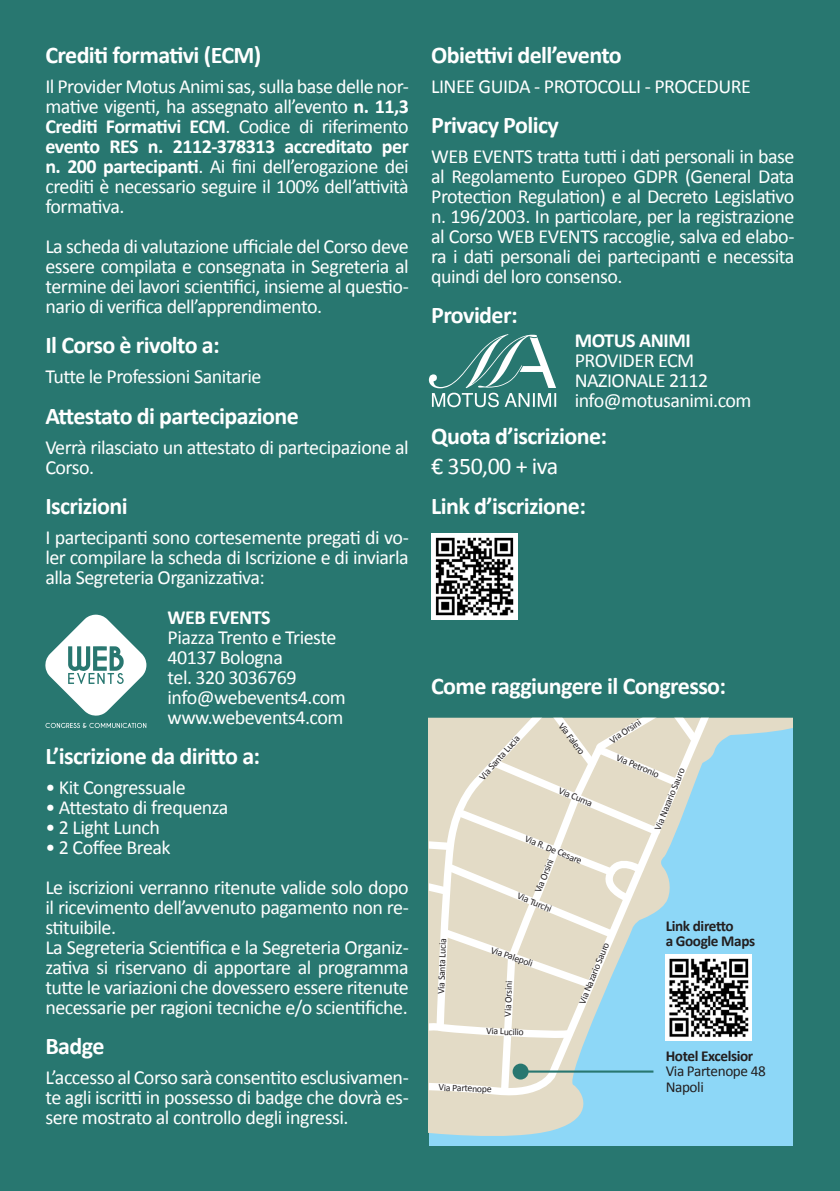
<style>
.page{position:relative;width:840px;height:1191px;background:#fff}
.page>*{position:absolute;margin:0;border:0;box-sizing:border-box;transform-origin:0 0}
.t1{font:700 24px "Calibri";letter-spacing:-.025em;color:#fff}
.t2{font:24px "Calibri";letter-spacing:-.025em;color:#fff}
.t3{font:20px/20px "Calibri";letter-spacing:-.025em;color:#fff;text-align:justify}
.t4{font:700 20px "Calibri";letter-spacing:-.025em;color:#fff}
.t5{font:700 15.2px "Calibri";letter-spacing:-.025em;color:#231f20}
.t6{font:15.2px "Calibri";letter-spacing:-.025em;color:#231f20}
.t7{font:9.8px "Calibri";color:#231f20}
.s1{font-weight:700}
</style>
<div class="page">
<div style="left:0;top:0;width:839px;height:1191px;background:#287770"></div>
<svg style="left:428px;top:717px;width:363px;height:425px;background:#97d7f0"></svg>
<svg style="left:428px;top:717px;width:287px;height:394px;background:#bcdadf"></svg>
<svg style="left:496px;top:1038px;width:190px;height:60px;background:#b3dbe6"></svg>
<svg style="left:428px;top:717px;width:275px;height:321px;background:#dbe0d6"></svg>
<div style="left:431px;top:533px;width:86px;height:86px;background:#fff"></div>
<img style="left:435px;top:537px;width:79px;height:79px">
<svg style="left:45px;top:614px;width:101px;height:114px"></svg>
<svg style="left:428px;top:334px;width:128px;height:73px"></svg>
<div style="left:665px;top:954px;width:86px;height:86px;background:#fff"></div>
<img style="left:669px;top:958px;width:79px;height:79px">
<div style="left:512px;top:1063px;width:16px;height:16px;background:#287770;border-radius:50%"></div>
<hr style="left:520px;top:1070px;width:133px;height:2px;background:#287770">
<p class="t1" style="left:45px;top:41px;width:217px">Crediti formativi (ECM)</p>
<p class="t3" style="left:45px;top:76px;width:365px">Il Provider Motus Animi sas, sulla base delle nor&shy;mative vigenti, ha assegnato all’evento <span class="s1">n. 11,3<br>Crediti Formativi ECM</span>. Codice di riferimento <span class="s1">evento RES n. 2112-378313 accreditato per n. 200 partecipanti</span>. Ai fini dell’erogazione dei crediti è necessario seguire il 100% dell’attività formativa.</p>
<p class="t3" style="left:45px;top:236px;width:365px">La scheda di valutazione ufficiale del Corso deve essere compilata e consegnata in Segreteria al termine dei lavori scientifici, insieme al questio&shy;nario di verifica dell’apprendimento.</p>
<p class="t1" style="left:45px;top:331px;width:176px">Il Corso è rivolto a:</p>
<p class="t3" style="left:45px;top:366px;width:217px">Tutte le Professioni Sanitarie</p>
<p class="t1" style="left:45px;top:401px;width:255px">Attestato di partecipazione</p>
<p class="t3" style="left:45px;top:436px;width:364px">Verrà rilasciato un attestato di partecipazione al<br>Corso.</p>
<p class="t1" style="left:45px;top:491px;width:84px">Iscrizioni</p>
<p class="t3" style="left:45px;top:526px;width:365px">I partecipanti sono cortesemente pregati di vo&shy;ler compilare la scheda di Iscrizione e di inviarla alla Segreteria Organizzativa:</p>
<p class="t4" style="left:167px;top:604px;width:104px">WEB EVENTS</p>
<p class="t3" style="left:167px;top:626px;width:170px">Piazza Trento e Trieste</p>
<p class="t3" style="left:167px;top:646px;width:117px">40137 Bologna</p>
<p class="t3" style="left:167px;top:666px;width:131px">tel. 320 3036769</p>
<p class="t3" style="left:167px;top:686px;width:180px">info@webevents4.com</p>
<p class="t3" style="left:167px;top:706px;width:177px">www.webevents4.com</p>
<p class="t1" style="left:45px;top:741px;width:216px">L’iscrizione da diritto a:</p>
<p class="t3" style="left:45px;top:776px;width:142px">• Kit Congressuale</p>
<p class="t3" style="left:45px;top:796px;width:184px">• Attestato di frequenza</p>
<p class="t3" style="left:45px;top:816px;width:116px">• 2 Light Lunch</p>
<p class="t3" style="left:45px;top:836px;width:127px">• 2 Coffee Break</p>
<p class="t3" style="left:45px;top:876px;width:365px">Le iscrizioni verranno ritenute valide solo dopo il ricevimento dell’avvenuto pagamento non re&shy;stituibile.</p>
<p class="t3" style="left:45px;top:936px;width:365px">La Segreteria Scientifica e la Segreteria Organiz&shy;zativa si riservano di apportare al programma tutte le variazioni che dovessero essere ritenute necessarie per ragioni tecniche e/o scientifiche.</p>
<p class="t1" style="left:45px;top:1031px;width:60px">Badge</p>
<p class="t3" style="left:45px;top:1066px;width:365px">L’accesso al Corso sarà consentito esclusivamen&shy;te agli iscritti in possesso di badge che dovrà es&shy;sere mostrato al controllo degli ingressi.</p>
<p class="t1" style="left:431px;top:41px;width:192px">Obiettivi dell’evento</p>
<p class="t3" style="left:431px;top:76px;width:321px">LINEE GUIDA - PROTOCOLLI - PROCEDURE</p>
<p class="t1" style="left:431px;top:111px;width:129px">Privacy Policy</p>
<p class="t3" style="left:431px;top:146px;width:365px">WEB EVENTS tratta tutti i dati personali in base al Regolamento Europeo GDPR (General Data Protection Regulation) e al Decreto Legislativo n. 196/2003. In particolare, per la registrazione al Corso WEB EVENTS raccoglie, salva ed elabo&shy;ra i dati personali dei partecipanti e necessita quindi del loro consenso.</p>
<p class="t1" style="left:431px;top:301px;width:88px">Provider:</p>
<p class="t4" style="left:574px;top:328px;width:117px">MOTUS ANIMI</p>
<p class="t3" style="left:574px;top:350px;width:121px">PROVIDER ECM</p>
<p class="t3" style="left:574px;top:370px;width:135px">NAZIONALE 2112</p>
<p class="t3" style="left:574px;top:390px;width:178px">info@motusanimi.com</p>
<p class="t1" style="left:431px;top:421px;width:177px">Quota d’iscrizione:</p>
<p class="t2" style="left:431px;top:451px;width:128px">€ 350,00 + iva</p>
<p class="t1" style="left:431px;top:491px;width:156px">Link d’iscrizione:</p>
<p class="t1" style="left:431px;top:671px;width:296px">Come raggiungere il Congresso:</p>
<p class="t7" style="left:434px;top:993px;width:57px;rotate:-88deg">Via Santa Lucia</p>
<p class="t7" style="left:476px;top:774px;width:57px;rotate:-48deg">Via Santa Lucia</p>
<p class="t7" style="left:565px;top:720px;width:38px;rotate:54deg">Via Falero</p>
<p class="t7" style="left:561px;top:784px;width:37px;rotate:23deg">Via Cuma</p>
<p class="t7" style="left:527px;top:832px;width:62px;rotate:23deg">Via R. De Cesare</p>
<p class="t7" style="left:519px;top:889px;width:38px;rotate:23deg">Via Turchi</p>
<p class="t7" style="left:531px;top:890px;width:37px;rotate:-68deg">Via Orsini</p>
<p class="t7" style="left:607px;top:735px;width:37px;rotate:-34deg">Via Orsini</p>
<p class="t7" style="left:618px;top:751px;width:47px;rotate:23deg">Via Petronio</p>
<p class="t7" style="left:651px;top:827px;width:67px;rotate:-68deg">Via Nazario Sauro</p>
<p class="t7" style="left:493px;top:943px;width:45px;rotate:19deg">Via Palepoli</p>
<p class="t7" style="left:501px;top:1016px;width:37px;rotate:-88deg">Via Orsini</p>
<p class="t7" style="left:486px;top:1024px;width:39px;rotate:2deg">Via Lucilio</p>
<p class="t7" style="left:575px;top:1001px;width:67px;rotate:-68deg">Via Nazario Sauro</p>
<p class="t5" style="left:665px;top:916px;width:69px">Link diretto</p>
<p class="t5" style="left:665px;top:932px;width:91px">a Google Maps</p>
<p class="t7" style="left:438px;top:1081px;width:54px;rotate:2deg">Via Partenope</p>
<p class="t5" style="left:665px;top:1046px;width:89px">Hotel Excelsior</p>
<p class="t6" style="left:665px;top:1062px;width:102px">Via Partenope 48</p>
<p class="t6" style="left:665px;top:1077px;width:40px">Napoli</p>
</div>
